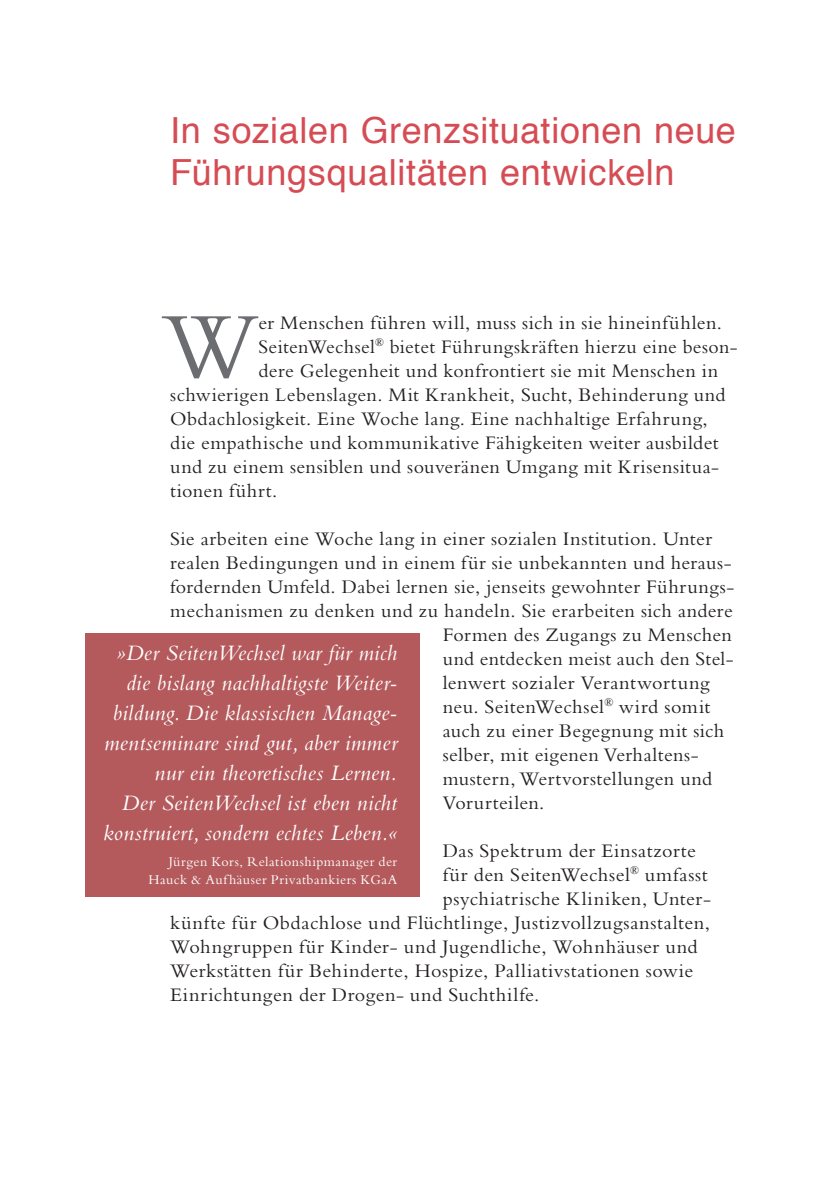
<style>
.page{position:relative;width:840px;height:1191px;background:#fff}
.page>*{position:absolute;margin:0;border:0;box-sizing:border-box;transform-origin:0 0}
.Initial{font:97.2px "Bembo";color:#6c6d70}
.Headline{font:36px/42px "Helvetica";letter-spacing:.015em;color:#d64c54}
.Zitat_rechtsbündig{font:23px/30px "Bembo Italic Os F";letter-spacing:.015em;color:#fff;text-align:right}
.Text{font:20px "Bembo";letter-spacing:.02em;color:#231f20}
.Initial-2{font:20px "Bembo";letter-spacing:.02em;color:#231f20}
.Initial-3{font:20px "Bembo";letter-spacing:.04em;color:#231f20}
.Name{font:14px/18px "Bembo";letter-spacing:.035em;color:#fff;text-align:right}
</style>
<div class="page">
<div style="left:85px;top:633px;width:335px;height:263px;background:#b45a5c"></div>
<p class="Headline" style="left:170px;top:110px;width:567px">In sozialen Grenzsituationen neue<br>Führungsqualitäten entwickeln</p>
<p class="Initial" style="left:162px;top:290px;width:99px">W</p>
<p class="Initial-2" style="left:258px;top:311px;width:465px">er Menschen führen will, muss sich in sie hineinfühlen.</p>
<p class="Initial-2" style="left:258px;top:335px;width:480px">SeitenWechsel<sup>®</sup> bietet Führungskräften hierzu eine beson-</p>
<p class="Initial-2" style="left:258px;top:359px;width:461px">dere Gelegenheit und konfrontiert sie mit Menschen in</p>
<p class="Initial-2" style="left:170px;top:383px;width:556px">schwierigen Lebenslagen. Mit Krankheit, Sucht, Behinderung und</p>
<p class="Initial-2" style="left:170px;top:407px;width:538px">Obdachlosigkeit. Eine Woche lang. Eine nachhaltige Erfahrung,</p>
<p class="Initial-2" style="left:170px;top:431px;width:549px">die empathische und kommunikative Fähigkeiten weiter ausbildet</p>
<p class="Initial-2" style="left:170px;top:455px;width:550px">und zu einem sensiblen und souveränen Umgang mit Krisensitua-</p>
<p class="Initial-3" style="left:170px;top:479px;width:109px">tionen führt.</p>
<p class="Text" style="left:170px;top:527px;width:543px">Sie arbeiten eine Woche lang in einer sozialen Institution. Unter</p>
<p class="Text" style="left:170px;top:551px;width:562px">realen Bedingungen und in einem für sie unbekannten und heraus-</p>
<p class="Text" style="left:170px;top:575px;width:565px">fordernden Umfeld. Dabei lernen sie, jenseits gewohnter Führungs-</p>
<p class="Text" style="left:170px;top:599px;width:563px">mechanismen zu denken und zu handeln. Sie erarbeiten sich andere</p>
<p class="Text" style="left:442px;top:623px;width:290px">Formen des Zugangs zu Menschen</p>
<p class="Text" style="left:442px;top:647px;width:292px">und entdecken meist auch den Stel-</p>
<p class="Text" style="left:442px;top:671px;width:268px">lenwert sozialer Verantwortung</p>
<p class="Text" style="left:442px;top:695px;width:269px">neu. SeitenWechsel<sup>®</sup> wird somit</p>
<p class="Text" style="left:442px;top:719px;width:283px">auch zu einer Begegnung mit sich</p>
<p class="Text" style="left:442px;top:743px;width:257px">selber, mit eigenen Verhaltens-</p>
<p class="Text" style="left:442px;top:767px;width:271px">mustern, Wertvorstellungen und</p>
<p class="Text" style="left:442px;top:791px;width:103px">Vorurteilen.</p>
<p class="Text" style="left:442px;top:839px;width:255px">Das Spektrum der Einsatzorte</p>
<p class="Text" style="left:442px;top:863px;width:266px">für den SeitenWechsel<sup>®</sup> umfasst</p>
<p class="Text" style="left:442px;top:887px;width:270px">psychiatrische Kliniken, Unter-</p>
<p class="Text" style="left:170px;top:911px;width:541px">künfte für Obdachlose und Flüchtlinge, Justizvollzugsanstalten,</p>
<p class="Text" style="left:170px;top:935px;width:528px">Wohngruppen für Kinder- und Jugendliche, Wohnhäuser und</p>
<p class="Text" style="left:170px;top:959px;width:524px">Werkstätten für Behinderte, Hospize, Palliativstationen sowie</p>
<p class="Text" style="left:170px;top:983px;width:370px">Einrichtungen der Drogen- und Suchthilfe.</p>
<p class="Zitat_rechtsbündig" style="left:103px;top:637px;width:295px">»Der SeitenWechsel war für mich die bislang nachhaltigste Weiter&shy;bildung. Die klassischen Manage&shy;mentseminare sind gut, aber immer nur ein theoretisches Lernen.<br>Der SeitenWechsel ist eben nicht konstruiert, sondern echtes Leben.«</p>
<p class="Name" style="left:148px;top:852px;width:250px">Jürgen Kors, Relationshipmanager der<br>Hauck &amp; Aufhäuser Privatbankiers KGaA</p>
</div>
